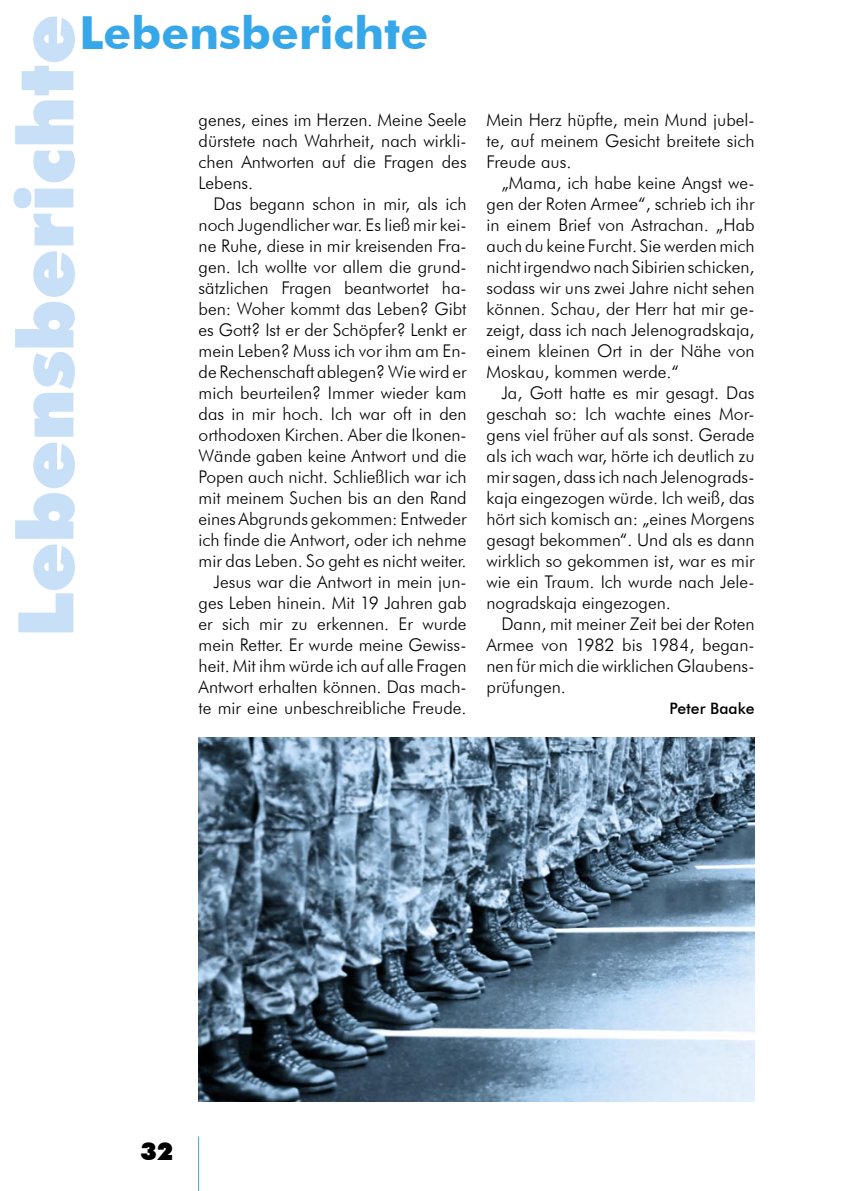
<style>
.page{position:relative;width:844px;height:1191px;background:#fff}
.page>*{position:absolute;margin:0;border:0;box-sizing:border-box;transform-origin:0 0}
.t1{font:900 77px "Futura BT";color:#c8e0f7}
.t2{font:700 45.5px "Futura BT";color:#36a7e9}
.t3{font:900 24.5px "Futura BT";color:#000}
.Fließtext{font:300 17.5px/21px "Futura BT";color:#000;text-align:justify}
.Autor{font:500 15.75px "Futura BT";color:#000}
</style>
<div class="page">
<hr style="left:198px;top:1136px;width:1px;height:55px;background:#36a7e9">
<img style="left:198px;top:737px;width:556px;height:364px">
<h1 class="t1" style="left:-1px;top:637px;width:624px;rotate:-90deg">Lebensberichte</h1>
<h2 class="t2" style="left:79px;top:6px;width:350px">Lebensberichte</h2>
<p class="Fließtext" style="left:198px;top:109px;width:269px">genes, eines im Herzen. Meine Seele dürstete nach Wahrheit, nach wirkli&shy;chen Antworten auf die Fragen des Lebens.</p>
<p class="Fließtext" style="left:198px;top:193px;width:269px;text-indent:15px">Das begann schon in mir, als ich noch Jugendlicher war. Es ließ mir kei&shy;ne Ruhe, diese in mir kreisenden Fra&shy;gen. Ich wollte vor allem die grund&shy;sätzlichen Fragen beantwortet ha&shy;ben: Woher kommt das Leben? Gibt es Gott? Ist er der Schöpfer? Lenkt er mein Leben? Muss ich vor ihm am En&shy;de Rechenschaft ablegen? Wie wird er mich beurteilen? Immer wieder kam das in mir hoch. Ich war oft in den orthodoxen Kirchen. Aber die Ikonen-Wände gaben keine Antwort und die Popen auch nicht. Schließlich war ich mit meinem Suchen bis an den Rand eines Abgrunds gekommen: Entweder ich finde die Antwort, oder ich nehme mir das Leben. So geht es nicht weiter.</p>
<p class="Fließtext" style="left:198px;top:571px;width:269px;text-indent:15px">Jesus war die Antwort in mein jun&shy;ges Leben hinein. Mit 19 Jahren gab er sich mir zu erkennen. Er wurde mein Retter. Er wurde meine Gewiss&shy;heit. Mit ihm würde ich auf alle Fragen Antwort erhalten können. Das mach&shy;te mir eine unbeschreibliche Freude.</p>
<p class="Fließtext" style="left:486px;top:109px;width:269px">Mein Herz hüpfte, mein Mund jubel&shy;te, auf meinem Gesicht breitete sich Freude aus.</p>
<p class="Fließtext" style="left:486px;top:172px;width:269px;text-indent:15px">„Mama, ich habe keine Angst we&shy;gen der Roten Armee“, schrieb ich ihr in einem Brief von Astrachan. „Hab auch du keine Furcht. Sie werden mich nicht irgendwo nach Sibirien schicken, sodass wir uns zwei Jahre nicht sehen können. Schau, der Herr hat mir ge&shy;zeigt, dass ich nach Jelenogradskaja, einem kleinen Ort in der Nähe von Moskau, kommen werde.“</p>
<p class="Fließtext" style="left:486px;top:382px;width:269px;text-indent:15px">Ja, Gott hatte es mir gesagt. Das geschah so: Ich wachte eines Mor&shy;gens viel früher auf als sonst. Gerade als ich wach war, hörte ich deutlich zu mir sagen, dass ich nach Jelenograds&shy;kaja eingezogen würde. Ich weiß, das hört sich komisch an: „eines Morgens gesagt bekommen“. Und als es dann wirklich so gekommen ist, war es mir wie ein Traum. Ich wurde nach Jele&shy;nogradskaja eingezogen.</p>
<p class="Fließtext" style="left:486px;top:613px;width:269px;text-indent:15px">Dann, mit meiner Zeit bei der Roten Armee von 1982 bis 1984, began&shy;nen für mich die wirklichen Glaubens&shy;prüfungen.</p>
<p class="Autor" style="left:669px;top:699px;width:86px">Peter Baake</p>
<h3 class="t3" style="left:140px;top:1136px;width:35px">32</h3>
</div>
